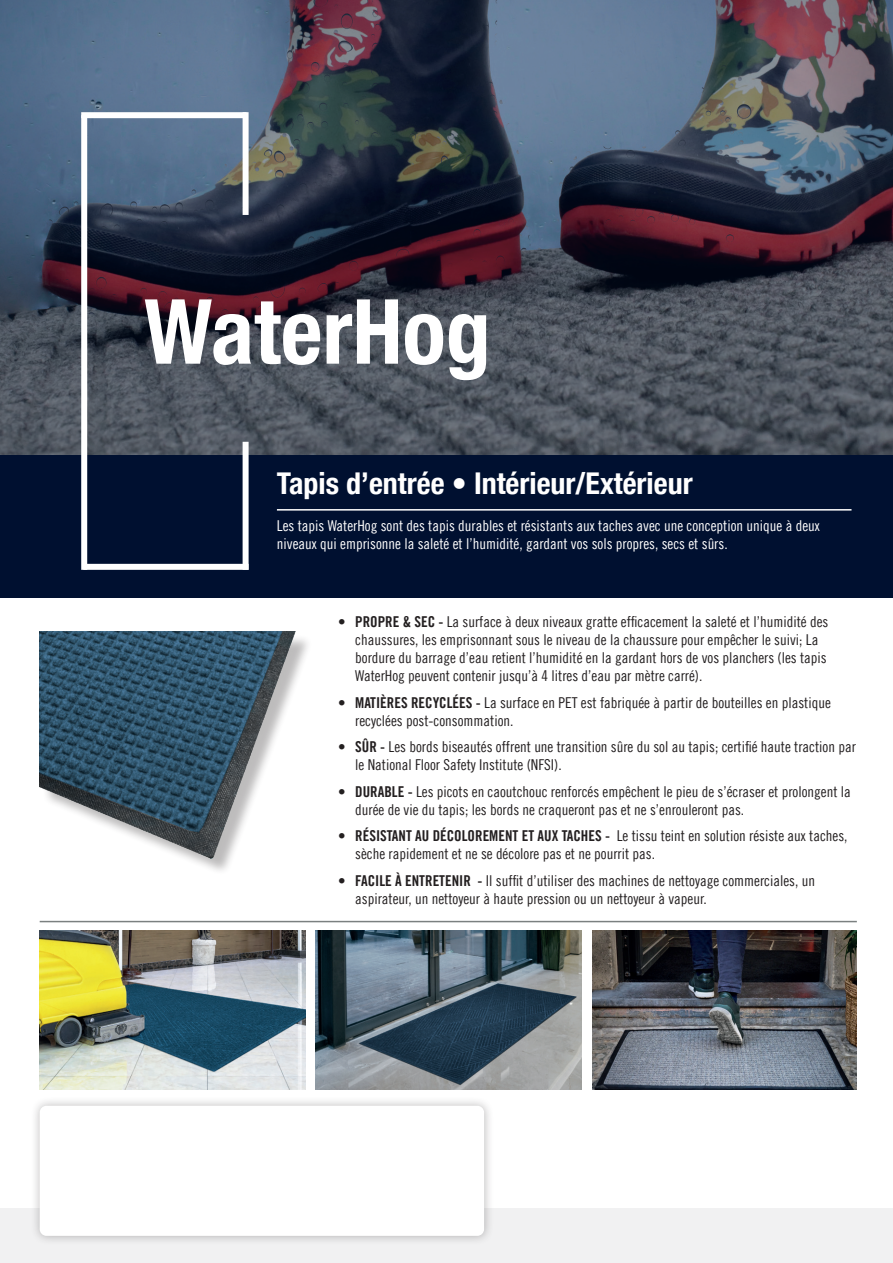
<style>
.page{position:relative;width:893px;height:1263px;background:#fff}
.page>*{position:absolute;margin:0;border:0;box-sizing:border-box;transform-origin:0 0}
.t1{font:700 condensed 90px "Helvetica Neue LT Pro";color:#fff}
.t2{font:700 condensed 30px "Helvetica Neue LT Pro";color:#fff}
.t3{font:15px/18px "Trade Gothic LT Pro Cn 18";color:#231f20}
.t4{font:15px/18px "Trade Gothic LT Pro Cn 18";color:#fff}
.s1{font-family:"Trade Gothic LT Pro Bd Cn 20"}
</style>
<div class="page">
<svg style="left:0;top:0;width:893px;height:455px;background:#454a5a"></svg>
<div style="left:0;top:455px;width:893px;height:142px;background:#001030"></div>
<div style="left:243px;top:442px;width:6px;height:128px;background:#fff"></div>
<div style="left:81px;top:115px;width:6px;height:455px;background:#fff"></div>
<div style="left:243px;top:112px;width:6px;height:103px;background:#fff"></div>
<div style="left:81px;top:112px;width:166px;height:6px;background:#fff"></div>
<hr style="left:277px;top:509px;width:574px;height:2px;background:#fff">
<div style="left:83px;top:564px;width:166px;height:6px;background:#fff"></div>
<hr style="left:40px;top:921px;width:817px;height:1px;background:#7b8080">
<div style="left:0;top:1209px;width:893px;height:54px;background:#f1f1f2"></div>
<div style="left:30px;top:1096px;width:464px;height:149px;background:#231f20;opacity:.3"></div>
<div style="left:40px;top:1106px;width:444px;height:130px;background:#fff;border-radius:7px"></div>
<img style="left:316px;top:931px;width:266px;height:158px">
<img style="left:40px;top:931px;width:266px;height:158px">
<img style="left:40px;top:631px;width:261px;height:240px">
<img style="left:593px;top:931px;width:264px;height:158px">
<h1 class="t1" style="left:144px;top:278px;width:348px">WaterHog</h1>
<h2 class="t2" style="left:277px;top:465px;width:417px">Tapis d’entrée • Intérieur/Extérieur</h2>
<p class="t4" style="left:277px;top:516px;width:544px">Les tapis WaterHog sont des tapis durables et résistants aux taches avec une conception unique à deux niveaux qui emprisonne la saleté et l’humidité, gardant vos sols propres, secs et sûrs.</p>
<p class="t3" style="left:355px;top:613px;width:475px;text-indent:-17px"><span class="s1">• PROPRE &amp; SEC -</span> La surface à deux niveaux gratte efficacement la saleté et l’humidité des chaussures, les emprisonnant sous le niveau de la chaussure pour empêcher le suivi; La bordure du barrage d’eau retient l’humidité en la gardant hors de vos planchers (les tapis WaterHog peuvent contenir jusqu’à 4 litres d’eau par mètre carré).</p>
<p class="t3" style="left:355px;top:693px;width:477px;text-indent:-17px"><span class="s1">• MATIÈRES RECYCLÉES -</span> La surface en PET est fabriquée à partir de bouteilles en plastique recyclées post-consommation.</p>
<p class="t3" style="left:355px;top:738px;width:502px;text-indent:-17px"><span class="s1">• SÛR -</span> Les bords biseautés offrent une transition sûre du sol au tapis; certifié haute traction par le National Floor Safety Institute (NFSI).</p>
<p class="t3" style="left:355px;top:782px;width:497px;text-indent:-17px"><span class="s1">• DURABLE -</span> Les picots en caoutchouc renforcés empêchent le pieu de s’écraser et prolongent la durée de vie du tapis; les bords ne craqueront pas et ne s’enrouleront pas.</p>
<p class="t3" style="left:355px;top:827px;width:494px;text-indent:-17px"><span class="s1">• RÉSISTANT AU DÉCOLOREMENT ET AUX TACHES -</span> Le tissu teint en solution résiste aux taches, sèche rapidement et ne se décolore pas et ne pourrit pas.</p>
<p class="t3" style="left:355px;top:871px;width:461px;text-indent:-17px"><span class="s1">• FACILE À ENTRETENIR -</span> Il suffit d’utiliser des machines de nettoyage commerciales, un aspirateur, un nettoyeur à haute pression ou un nettoyeur à vapeur.</p>
</div>
